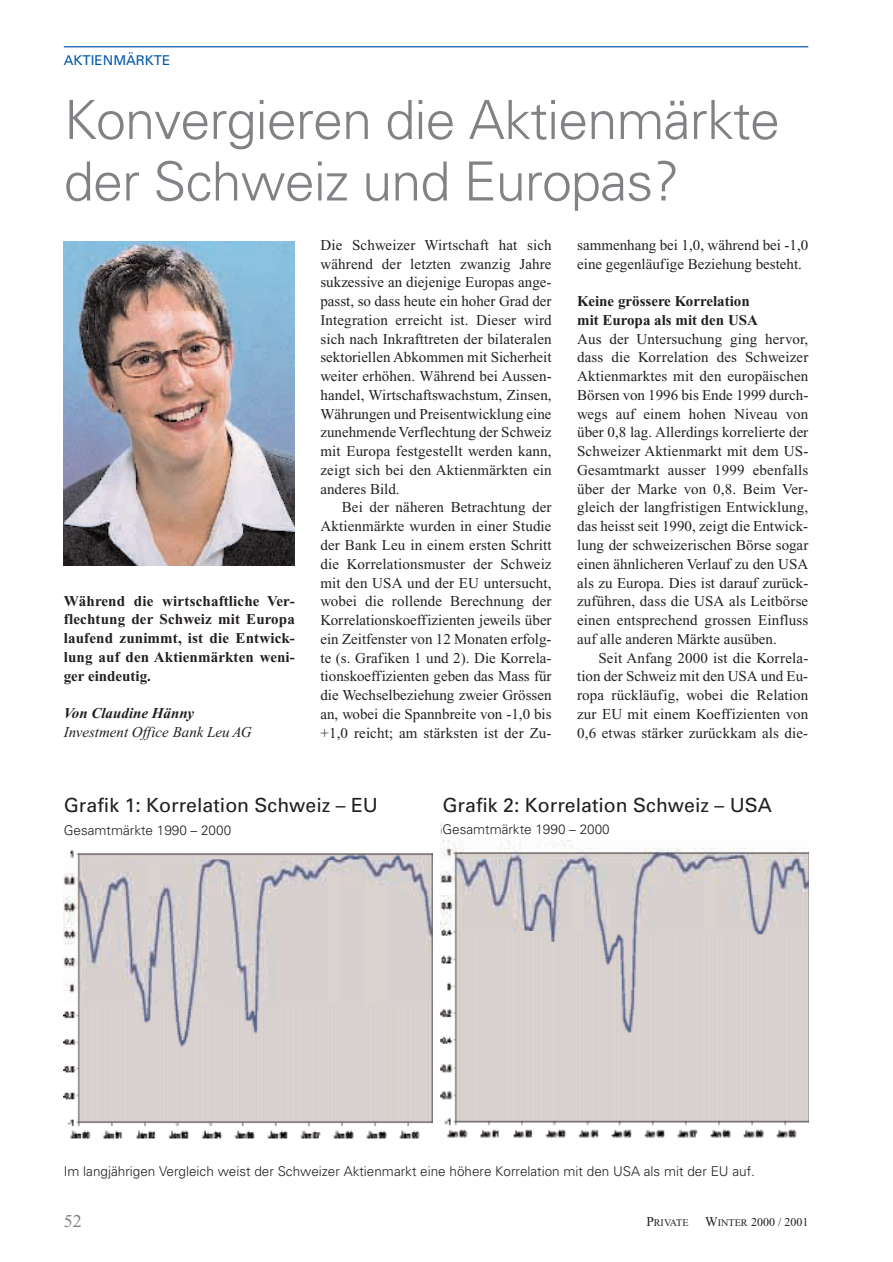
<style>
.page{position:relative;width:893px;height:1262px;background:#fff}
.page>*{position:absolute;margin:0;border:0;box-sizing:border-box;transform-origin:0 0}
.t1{font:300 54px/61.5px "Univers";letter-spacing:-.015em;color:#808285}
.t2{font:19.5px "Univers";color:#231f20}
.t3{font:18px "Times New Roman";color:#808285}
.t4{font:15px/18.8px "Times New Roman";letter-spacing:.01em;color:#231f20;text-align:justify}
.t5{font:700 15px/18.8px "Times New Roman";color:#231f20;text-align:justify}
.t6{font:italic 15px "Times New Roman";color:#231f20}
.t7{font:italic 700 15px "Times New Roman";color:#231f20}
.t8{font:300 13.5px "Univers";color:#231f20}
.t9{font:13.5px "Univers";color:#0157a8}
.t10{font:10.2px "Times New Roman";color:#231f20}
.s1{font-size:13.5px}
.s2{font-size:12px}
</style>
<div class="page">
<hr style="left:64px;top:46px;width:744px;height:1px;background:#0157a8">
<img style="left:64px;top:850px;width:369px;height:289px">
<img style="left:440px;top:823px;width:368px;height:36px">
<img style="left:440px;top:859px;width:368px;height:279px">
<div style="left:442px;top:797px;width:366px;height:43px;background:#fff"></div>
<img style="left:64px;top:242px;width:231px;height:323px">
<p class="t9" style="left:64px;top:55px;width:108px">AKTIENMÄRKTE</p>
<h1 class="t1" style="left:64px;top:94px;width:717px">Konvergieren die Aktienmärkte der Schweiz und Europas?</h1>
<p class="t5" style="left:64px;top:592px;width:233px">Während die wirtschaftliche Ver&shy;flechtung der Schweiz mit Europa laufend zunimmt, ist die Entwick&shy;lung auf den Aktienmärkten weni&shy;ger eindeutig.</p>
<p class="t7" style="left:64px;top:708px;width:132px">Von Claudine Hänny</p>
<p class="t6" style="left:64px;top:726px;width:189px">Investment Office Bank Leu AG</p>
<p class="t4" style="left:320px;top:237px;width:233px">Die Schweizer Wirtschaft hat sich während der letzten zwanzig Jahre sukzessive an diejenige Europas ange&shy;passt, so dass heute ein hoher Grad der Integration erreicht ist. Dieser wird sich nach Inkrafttreten der bilateralen sektoriellen Abkommen mit Sicherheit weiter erhöhen. Während bei Aussen&shy;handel, Wirtschaftswachstum, Zinsen, Währungen und Preisentwicklung eine zunehmende Verflechtung der Schweiz mit Europa festgestellt werden kann, zeigt sich bei den Aktienmärkten ein anderes Bild.</p>
<p class="t4" style="left:320px;top:499px;width:233px;text-indent:21px">Bei der näheren Betrachtung der Aktienmärkte wurden in einer Studie der Bank Leu in einem ersten Schritt die Korrelationsmuster der Schweiz mit den USA und der EU untersucht, wobei die rollende Berechnung der Korrelationskoeffizienten jeweils über ein Zeitfenster von 12 Monaten erfolg&shy;te (s. Grafiken 1 und 2). Die Korrela&shy;tionskoeffizienten geben das Mass für die Wechselbeziehung zweier Grössen an, wobei die Spannbreite von -1,0 bis +1,0 reicht; am stärksten ist der Zu-</p>
<p class="t4" style="left:577px;top:237px;width:233px">sammenhang bei 1,0, während bei -1,0 eine gegenläufige Beziehung besteht.</p>
<p class="t5" style="left:577px;top:293px;width:182px">Keine grössere Korrelation mit Europa als mit den USA</p>
<p class="t4" style="left:577px;top:331px;width:233px">Aus der Untersuchung ging hervor, dass die Korrelation des Schweizer Aktienmarktes mit den europäischen Börsen von 1996 bis Ende 1999 durch&shy;wegs auf einem hohen Niveau von über 0,8 lag. Allerdings korrelierte der Schweizer Aktienmarkt mit dem US-Gesamtmarkt ausser 1999 ebenfalls über der Marke von 0,8. Beim Ver&shy;gleich der langfristigen Entwicklung, das heisst seit 1990, zeigt die Entwick&shy;lung der schweizerischen Börse sogar einen ähnlicheren Verlauf zu den USA als zu Europa. Dies ist darauf zurück&shy;zuführen, dass die USA als Leitbörse einen entsprechend grossen Einfluss auf alle anderen Märkte ausüben.</p>
<p class="t4" style="left:577px;top:649px;width:233px;text-indent:21px">Seit Anfang 2000 ist die Korrela&shy;tion der Schweiz mit den USA und Eu&shy;ropa rückläufig, wobei die Relation zur EU mit einem Koeffizienten von 0,6 etwas stärker zurückkam als die-</p>
<h2 class="t2" style="left:64px;top:798px;width:316px">Grafik 1: Korrelation Schweiz – EU</h2>
<p class="t8" style="left:64px;top:824px;width:169px">Gesamtmärkte 1990 – 2000</p>
<h2 class="t2" style="left:442px;top:797px;width:331px">Grafik 2: Korrelation Schweiz – USA</h2>
<p class="t8" style="left:442px;top:824px;width:169px">Gesamtmärkte 1990 – 2000</p>
<p class="t8" style="left:64px;top:1166px;width:692px">Im langjährigen Vergleich weist der Schweizer Aktienmarkt eine höhere Korrelation mit den USA als mit der EU auf.</p>
<p class="t3" style="left:64px;top:1214px;width:19px">52</p>
<p class="t10" style="left:646px;top:1218px;width:163px"><span class="s1">P</span>RIVATE <span class="s1">W</span>INTER <span class="s2">2000 / 2001</span></p>
</div>
